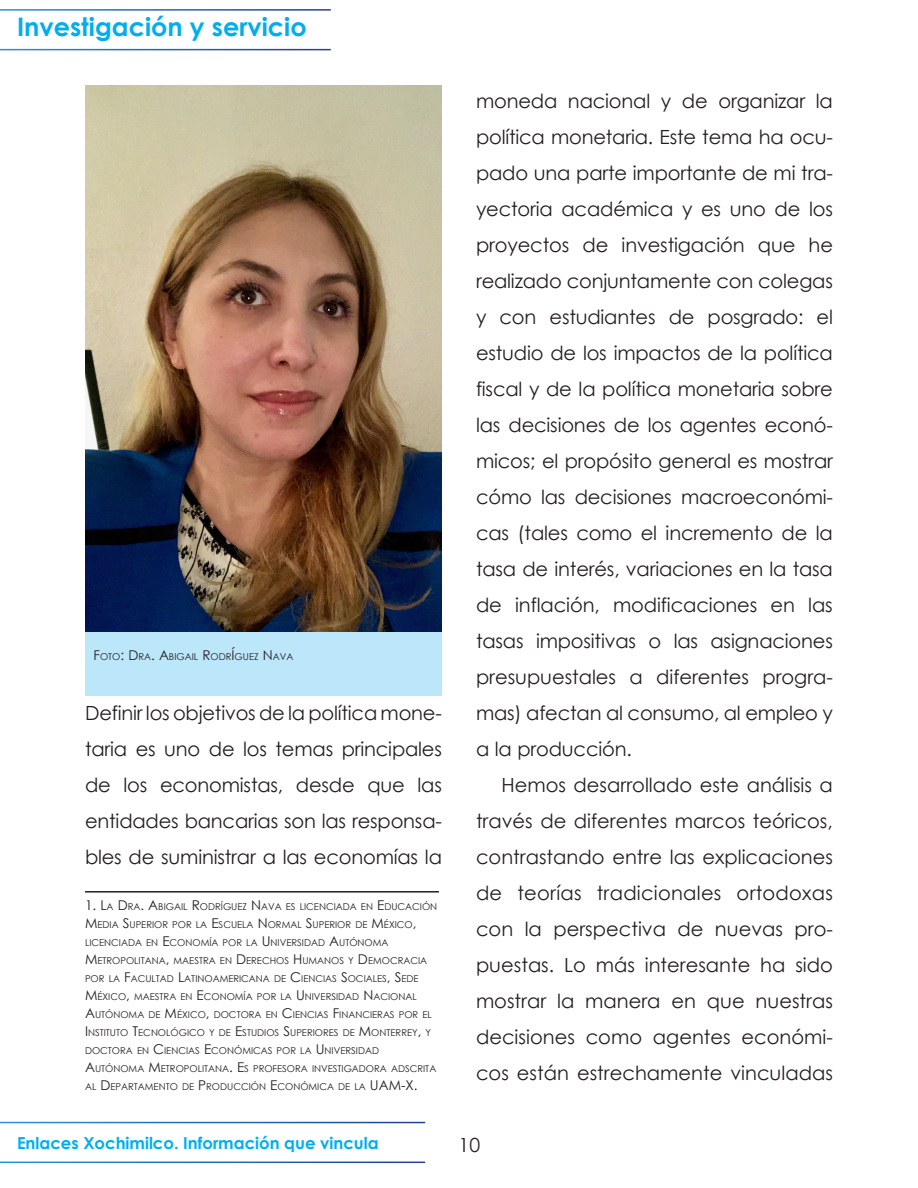
<style>
.page{position:relative;width:918px;height:1188px;background:#fff}
.page>*{position:absolute;margin:0;border:0;box-sizing:border-box;transform-origin:0 0}
.seccioninvestigación{font:700 25.5px "Century Gothic";color:#00aeef}
.cuerpoArticulos_sin{font:19.5px/36px "Century Gothic";letter-spacing:-.01em;color:#231f20;text-align:justify}
.cuerpoArticulos{font:19.5px/36px "Century Gothic";color:#231f20;text-align:justify}
.cuerpo{font:19.5px "Century Gothic";color:#231f20}
.cornisas_enlaces{font:700 16.5px "Century Gothic";color:#00aeef}
.pies_de_foto{font:9.45px/18px "Century Gothic";color:#231f20}
.pies_de_foto_2alinea{font:9.45px "Century Gothic";color:#231f20}
.s1{font-size:13.5px}
</style>
<div class="page">
<hr style="left:85px;top:891px;width:354px;height:2px;background:#231f20">
<img style="left:85px;top:85px;width:357px;height:547px">
<div style="left:85px;top:632px;width:357px;height:64px;background:#bce6fa"></div>
<p class="seccioninvestigación" style="left:17px;top:8px;width:291px">Investigación y servicio</p>
<p class="pies_de_foto_2alinea" style="left:94px;top:650px;width:201px"><span class="s1">F</span>OTO<span class="s1">: D</span>RA<span class="s1">. A</span>BIGAIL <span class="s1">R</span>ODR<span class="s1">Í</span>GUEZ <span class="s1">N</span>AVA</p>
<p class="cuerpoArticulos_sin" style="left:85px;top:695px;width:358px">Definir los objetivos de la política mone&shy;taria es uno de los temas principales de los economistas, desde que las entidades bancarias son las responsa&shy;bles de suministrar a las economías la</p>
<p class="pies_de_foto" style="left:85px;top:897px;width:353px"><span class="s1">1. L</span>A <span class="s1">D</span>RA<span class="s1">. A</span>BIGAIL <span class="s1">R</span>ODRÍGUEZ <span class="s1">N</span>AVA ES LICENCIADA EN <span class="s1">E</span>DUCACIÓN <span class="s1">M</span>EDIA <span class="s1">S</span>UPERIOR POR LA <span class="s1">E</span>SCUELA <span class="s1">N</span>ORMAL <span class="s1">S</span>UPERIOR DE <span class="s1">M</span>ÉXICO<span class="s1">, </span>LICENCIADA EN <span class="s1">E</span>CONOMÍA POR LA <span class="s1">U</span> N IVERSIDAD <span class="s1">A</span>UTÓNOMA <span class="s1">M</span>ETROPOLITANA<span class="s1">,</span> MAESTRA EN <span class="s1">D</span>ERECHOS <span class="s1">H</span> UMAN OS Y <span class="s1">D</span>EMOCRACIA POR LA <span class="s1">F</span>ACULTAD <span class="s1">L</span>ATINOAMERICANA DE <span class="s1">C</span> IENCIAS <span class="s1">S</span>OCIALES<span class="s1">, S</span>EDE <span class="s1">M</span>ÉXICO<span class="s1">,</span> MAESTRA EN <span class="s1">E</span>CON OMÍA POR LA <span class="s1">U</span> N IVERSIDAD <span class="s1">N</span>ACIONAL <span class="s1">A</span>UTÓNOMA DE <span class="s1">M</span>ÉXICO<span class="s1">,</span> DOCTORA EN <span class="s1">C</span> IENCIAS <span class="s1">F</span>INANCIERAS POR EL<br><span class="s1">I</span> NSTITUTO <span class="s1">T</span>ECNOLÓGICO Y DE <span class="s1">E</span>STUDIOS <span class="s1">S</span>UPERIORES DE <span class="s1">M</span>ONTERREY<span class="s1">,</span> Y DOCTORA EN <span class="s1">C</span> IENCIAS <span class="s1">E</span>CONÓMICAS POR LA <span class="s1">U</span> N IVERSIDAD<br><span class="s1">A</span>UTÓN OMA <span class="s1">M</span>ETROPOLITANA<span class="s1">. E</span>S PROFESORA INVESTIGADORA ADSCRITA AL <span class="s1">D</span>EPARTAMENTO DE <span class="s1">P</span> RODUCCIÓN <span class="s1">E</span>CONÓMICA DE LA <span class="s1">UAM-X.</span></p>
<p class="cornisas_enlaces" style="left:17px;top:1131px;width:363px">Enlaces Xochimilco. Información que vincula</p>
<p class="cuerpoArticulos_sin" style="left:476px;top:83px;width:359px">moneda nacional y de organizar la política monetaria. Este tema ha ocu&shy;pado una parte importante de mi tra&shy;yectoria académica y es uno de los proyectos de investigación que he realizado conjuntamente con colegas y con estudiantes de posgrado: el estudio de los impactos de la política fiscal y de la política monetaria sobre las decisiones de los agentes econó&shy;micos; el propósito general es mostrar cómo las decisiones macroeconómi&shy;cas (tales como el incremento de la tasa de interés, variaciones en la tasa de inflación, modificaciones en las tasas impositivas o las asignaciones presupuestales a diferentes progra&shy;mas) afectan al consumo, al empleo y a la producción.</p>
<p class="cuerpoArticulos" style="left:476px;top:767px;width:359px;text-indent:26px">Hemos desarrollado este análisis a través de diferentes marcos teóricos, contrastando entre las explicaciones de teorías tradicionales ortodoxas con la perspectiva de nuevas pro&shy;puestas. Lo más interesante ha sido mostrar la manera en que nuestras decisiones como agentes económi&shy;cos están estrechamente vinculadas</p>
<p class="cuerpo" style="left:459px;top:1131px;width:23px">10</p>
</div>
